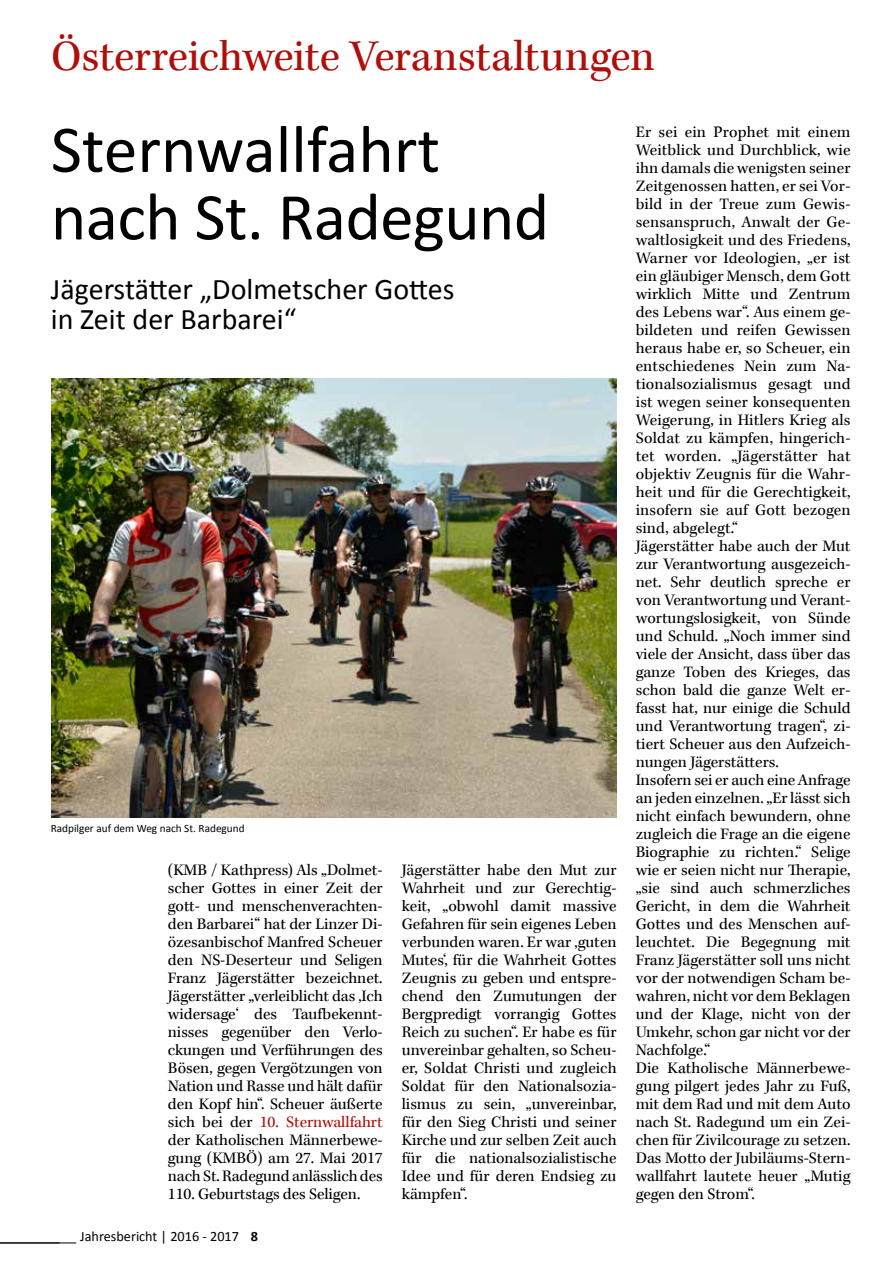
<style>
.page{position:relative;width:893px;height:1263px;background:#fff}
.page>*{position:absolute;margin:0;border:0;box-sizing:border-box;transform-origin:0 0}
.t1{font:67.5px/67.5px "Calibri";letter-spacing:-.01em;color:#000}
.t2{font:45px "Kepler Std";letter-spacing:-.01em;color:#ae0f0a}
.t3{font:30px/30px "Calibri";color:#000}
.t4{font:16.5px/18px "Kepler Std";letter-spacing:.005em;color:#000;text-align:justify}
.t5{font:14.25px "Calibri";color:#000}
.t6{font:11.25px "Calibri";color:#000}
.s1{color:#ae0f0a}
.s2{font-weight:700}
</style>
<div class="page">
<hr style="left:0;top:1242px;width:76px;height:1px;background:#000">
<img style="left:51px;top:378px;width:566px;height:439px">
<h2 class="t2" style="left:51px;top:30px;width:605px">Österreichweite Veranstaltungen</h2>
<h1 class="t1" style="left:51px;top:116px;width:500px">Sternwallfahrt nach St. Radegund</h1>
<h3 class="t3" style="left:51px;top:274px;width:405px">Jägerstätter „Dolmetscher Gottes in Zeit der Barbarei“</h3>
<p class="t6" style="left:51px;top:821px;width:195px">Radpilger auf dem Weg nach St. Radegund</p>
<p class="t4" style="left:168px;top:862px;width:216px">(KMB / Kathpress) Als „Dolmet&shy;scher Gottes in einer Zeit der gott- und menschenverachten&shy;den Barbarei“ hat der Linzer Di&shy;özesanbischof Manfred Scheuer den NS-Deserteur und Seligen Franz Jägerstätter bezeichnet.<br>Jägerstätter „verleiblicht das ‚Ich widersage‘ des Taufbekennt&shy;nisses gegenüber den Verlo&shy;ckungen und Verführungen des Bösen, gegen Vergötzungen von Nation und Rasse und hält dafür den Kopf hin“. Scheuer äußerte sich bei der <span class="s1">10. Sternwallfahrt </span>der Katholischen Männerbewe&shy;gung (KMBÖ) am 27. Mai 2017 nach St. Radegund anlässlich des 110. Geburtstags des Seligen.</p>
<p class="t4" style="left:402px;top:862px;width:216px">Jägerstätter habe den Mut zur Wahrheit und zur Gerechtig&shy;keit, „obwohl damit massive Gefahren für sein eigenes Leben verbunden waren. Er war ‚guten Mutes‘, für die Wahrheit Gottes Zeugnis zu geben und entspre&shy;chend den Zumutungen der Bergpredigt vorrangig Gottes Reich zu suchen“. Er habe es für unvereinbar gehalten, so Scheu&shy;er, Soldat Christi und zugleich Soldat für den Nationalsozia&shy;lismus zu sein, „unvereinbar, für den Sieg Christi und seiner Kirche und zur selben Zeit auch für die nationalsozialistische Idee und für deren Endsieg zu kämpfen“.</p>
<p class="t5" style="left:80px;top:1227px;width:179px">Jahresbericht | 2016 - 2017 <span class="s2">8</span></p>
<p class="t4" style="left:636px;top:124px;width:216px;text-align:left">Er sei ein Prophet mit einem<br>Weitblick und Durchblick, wie ihn damals die wenigsten seiner<br>Zeitgenossen hatten, er sei Vor&shy;bild in der Treue zum Gewis&shy;sensanspruch, Anwalt der Ge&shy;waltlosigkeit und des Friedens,<br>Warner vor Ideologien, „er ist ein gläubiger Mensch, dem Gott wirklich Mitte und Zentrum des Lebens war“. Aus einem ge&shy;bildeten und reifen Gewissen heraus habe er, so Scheuer, ein entschiedenes Nein zum Na&shy;tionalsozialismus gesagt und ist wegen seiner konsequenten<br>Weigerung, in Hitlers Krieg als<br>Soldat zu kämpfen, hingerich&shy;tet worden. „Jägerstätter hat objektiv Zeugnis für die Wahr&shy;heit und für die Gerechtigkeit, insofern sie auf Gott bezogen sind, abgelegt.“<br>Jägerstätter habe auch der Mut zur Verantwortung ausgezeich&shy;net. Sehr deutlich spreche er von Verantwortung und Verant&shy;wortungslosigkeit, von Sünde und Schuld. „Noch immer sind viele der Ansicht, dass über das ganze Toben des Krieges, das schon bald die ganze Welt er&shy;fasst hat, nur einige die Schuld und Verantwortung tragen“, zi&shy;tiert Scheuer aus den Aufzeich&shy;nungen Jägerstätters.<br>Insofern sei er auch eine Anfrage an jeden einzelnen. „Er lässt sich nicht einfach bewundern, ohne zugleich die Frage an die eigene<br>Biographie zu richten.“ Selige wie er seien nicht nur Therapie, „sie sind auch schmerzliches<br>Gericht, in dem die Wahrheit<br>Gottes und des Menschen auf&shy;leuchtet. Die Begegnung mit<br>Franz Jägerstätter soll uns nicht vor der notwendigen Scham be&shy;wahren, nicht vor dem Beklagen und der Klage, nicht von der<br>Umkehr, schon gar nicht vor der<br>Nachfolge.“<br>Die Katholische Männerbewe&shy;gung pilgert jedes Jahr zu Fuß, mit dem Rad und mit dem Auto nach St. Radegund um ein Zei&shy;chen für Zivilcourage zu setzen.<br>Das Motto der Jubiläums-Stern&shy;wallfahrt lautete heuer „Mutig gegen den Strom“.</p>
</div>
